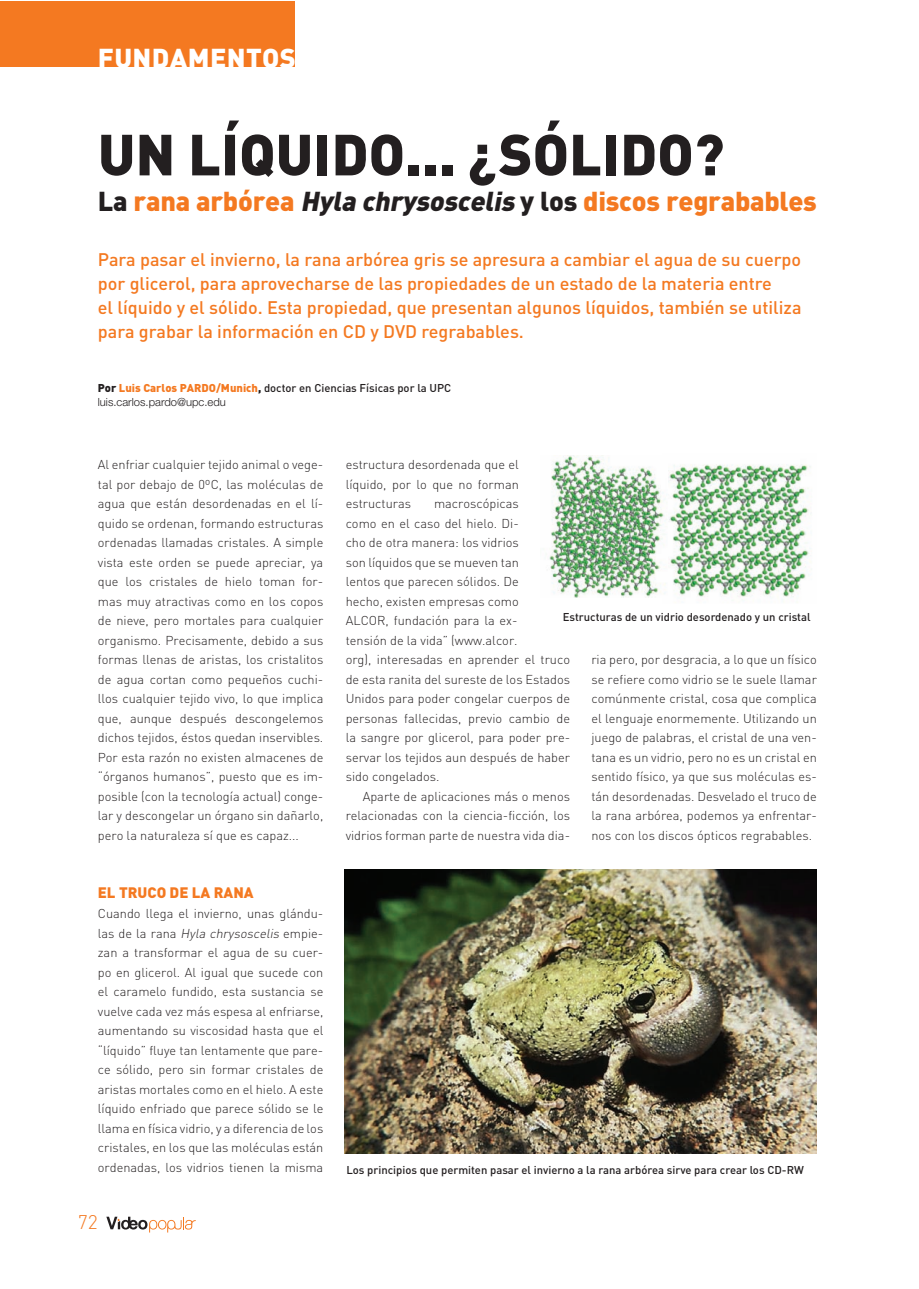
<style>
.page{position:relative;width:919px;height:1289px;background:#fff}
.page>*{position:absolute;margin:0;border:0;box-sizing:border-box;transform-origin:0 0}
.t1{font:900 57px "DIN";color:#231f20}
.t2{font:900 27px "DIN";letter-spacing:-.01em;color:#f47921}
.t3{font:900 27px "DIN";letter-spacing:.015em;color:#fff}
.t4{font:300 19.5px "DIN";color:#f47921}
.t5{font:500 18px/24px "DIN";color:#f47921}
.t6{font:900 15px "DIN";color:#f47921}
.t7{font:300 12.75px/19.5px "DIN";color:#231f20;text-align:justify}
.t8{font:500 11.25px "DIN";color:#231f20}
.t9{font:300 11.25px "Helvetica Neue";color:#231f20}
.s1{color:#231f20}
.s2{font-style:italic;color:#231f20}
.s3{font-weight:900}
.s4{font-weight:900;color:#f47921}
.s5{font-style:italic}
</style>
<div class="page">
<div style="left:0;top:2px;width:294px;height:65px;background:#f47921"></div>
<svg style="left:106px;top:1216px;width:90px;height:16px"></svg>
<img style="left:344px;top:869px;width:472px;height:284px">
<img style="left:668px;top:464px;width:143px;height:133px">
<img style="left:549px;top:455px;width:118px;height:142px">
<h2 class="t3" style="left:98px;top:40px;width:200px">FUNDAMENTOS</h2>
<h1 class="t1" style="left:98px;top:117px;width:628px">UN LíQUIDO... ¿SÓLIDO?</h1>
<h2 class="t2" style="left:98px;top:183px;width:720px"><span class="s1">La</span> rana arbórea <span class="s2">Hyla chrysoscelis</span> <span class="s1">y los</span> discos regrabables</h2>
<p class="t5" style="left:98px;top:247px;width:705px">Para pasar el invierno, la rana arbórea gris se apresura a cambiar el agua de su cuerpo por glicerol, para aprovecharse de las propiedades de un estado de la materia entre<br>el líquido y el sólido. Esta propiedad, que presentan algunos líquidos, también se utiliza para grabar la información en CD y DVD regrabables.</p>
<p class="t8" style="left:98px;top:381px;width:355px"><span class="s3">Por</span> <span class="s4">Luis Carlos PARDO/Munich</span><span class="s3">,</span> doctor en Ciencias Físicas por la UPC</p>
<p class="t9" style="left:98px;top:395px;width:129px">luis.carlos.pardo@upc.edu</p>
<p class="t7" style="left:98px;top:455px;width:227px">Al enfriar cualquier tejido animal o vege&shy;tal por debajo de 0ºC, las moléculas de agua que están desordenadas en el lí&shy;quido se ordenan, formando estructuras ordenadas llamadas cristales. A simple vista este orden se puede apreciar, ya que los cristales de hielo toman for&shy;mas muy atractivas como en los copos de nieve, pero mortales para cualquier organismo. Precisamente, debido a sus formas llenas de aristas, los cristalitos de agua cortan como pequeños cuchi&shy;llos cualquier tejido vivo, lo que implica que, aunque después descongelemos dichos tejidos, éstos quedan inservibles.<br>Por esta razón no existen almacenes de “órganos humanos”, puesto que es im&shy;posible (con la tecnología actual) conge&shy;lar y descongelar un órgano sin dañarlo, pero la naturaleza sí que es capaz...</p>
<p class="t6" style="left:98px;top:883px;width:32px">El truco</p>
<p class="t6" style="left:170px;top:883px;width:55px">delarana</p>
<p class="t7" style="left:98px;top:903px;width:227px">Cuando llega el invierno, unas glándu&shy;la s d e la ra n a <span class="s5">Hyla chrysoscelis</span> e m p i e - zan a transformar el agua de su cuer&shy;po en glicerol. Al igual que sucede con el caramelo fundido, esta sustancia se vuelve cada vez más espesa al enfriarse, aumentando su viscosidad hasta que el “líquido” fluye tan lentamente que pare&shy;ce sólido, pero sin formar cristales de aristas mortales como en el hielo. A este líquido enfriado que parece sólido se le llama en física vidrio, y a diferencia de los cristales, en los que las moléculas están ordenadas, los vidrios tienen la misma</p>
<h3 class="t4" style="left:78px;top:1210px;width:21px">72</h3>
<p class="t7" style="left:345px;top:455px;width:175px">estructura desordenada que el líquido, por lo que no forman estructuras</p>
<p class="t7" style="left:345px;top:494px;width:226px;text-align:left;text-indent:88px">macroscópicas<br>como en el caso del hielo. Di-<br>cho de otra manera: los vidrios<br>son líquidos que se mueven tan<br>lentos que parecen sólidos. De<br>hecho, existen empresas como<br>ALCOR, fundación para la ex-<br>tensión de la vida” (www.alcor.<br>org), interesadas en aprender el truco de esta ranita del sureste de los Estados<br>Unidos para poder congelar cuerpos de personas fallecidas, previo cambio de la sangre por glicerol, para poder pre&shy;servar los tejidos aun después de haber sido congelados.</p>
<p class="t7" style="left:345px;top:786px;width:226px;text-indent:17px">Aparte de aplicaciones más o menos relacionadas con la ciencia-ficción, los vidrios forman parte de nuestra vida dia-</p>
<p class="t8" style="left:562px;top:610px;width:249px">Estructuras de un vidrio desordenado y un cristal</p>
<p class="t7" style="left:591px;top:650px;width:227px">ria pero, por desgracia, a lo que un físico se refiere como vidrio se le suele llamar comúnmente cristal, cosa que complica el lenguaje enormemente. Utilizando un juego de palabras, el cristal de una ven&shy;tana es un vidrio, pero no es un cristal en sentido físico, ya que sus moléculas es&shy;tán desordenadas. Desvelado el truco de la rana arbórea, podemos ya enfrentar&shy;nos con los discos ópticos regrabables.</p>
<p class="t8" style="left:346px;top:1162px;width:459px">Los principios que permiten pasar el invierno a la rana arbórea sirve para crear los CD-RW</p>
</div>
